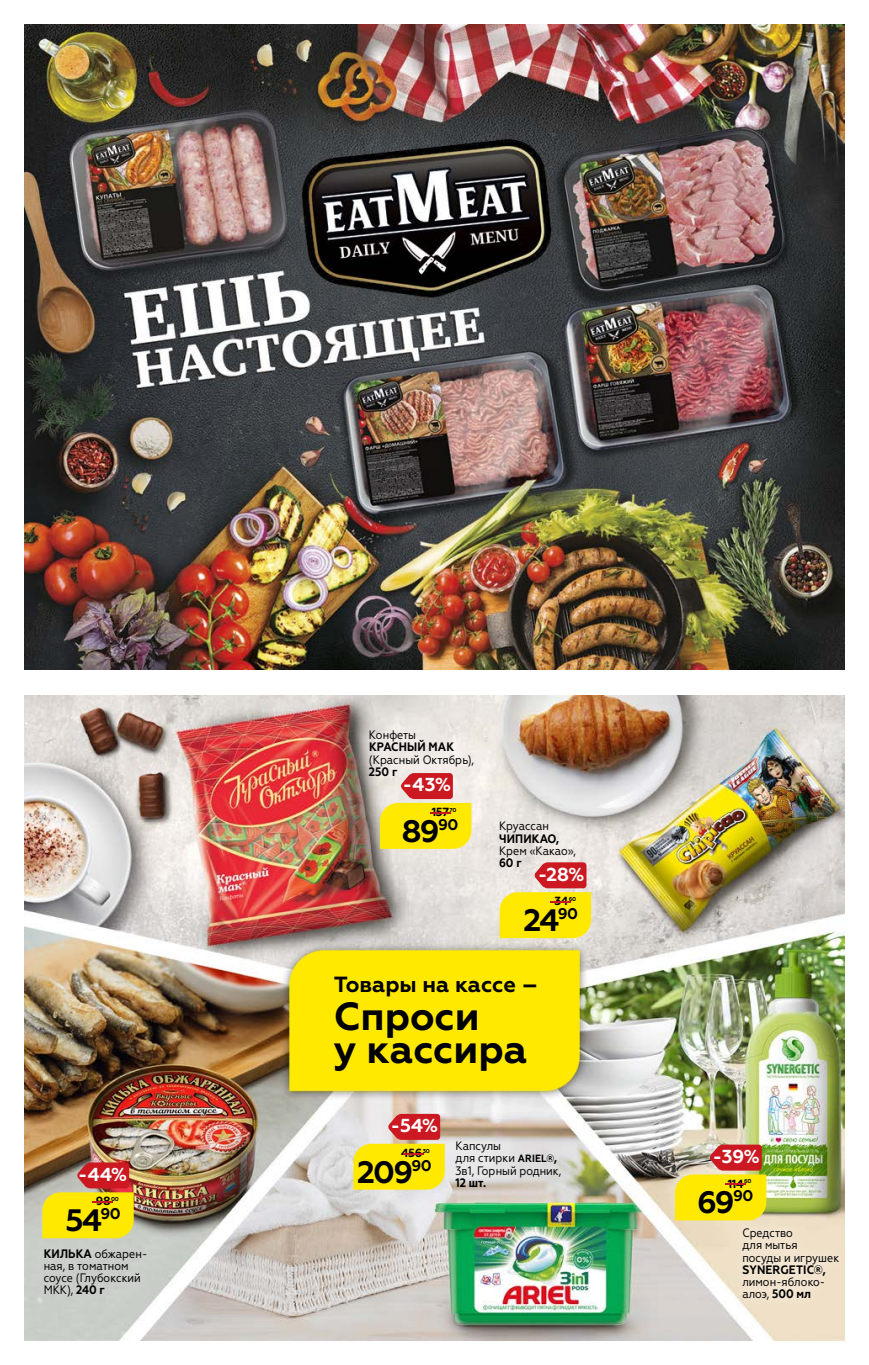
<style>
.page{position:relative;width:869px;height:1365px;background:#fff}
.page>*{position:absolute;margin:0;border:0;box-sizing:border-box;transform-origin:0 0}
.t1{font:700 39.2px/32.7px "Geometria";color:#000}
.t2{font:700 30.97px "Geometria";letter-spacing:-.06em;color:#000}
.t3{font:700 21.88px "Geometria";color:#000}
.t4{font:700 18.72px "Geometria";color:#fff}
.t5{font:12.25px/12.2px "Geometria Narrow";color:#000}
.t6{font:700 11.72px "Geometria";letter-spacing:-.03em;color:#000}
.t7{font:700 5.77px "Geometria";letter-spacing:-.03em;color:#000}
.s1{font-weight:700}
.s2{font-size:11.72px;color:#cb1821}
.s3{font-weight:700;font-size:10.5px}
</style>
<div class="page">
<img style="left:25px;top:25px;width:818px;height:645px">
<img style="left:25px;top:695px;width:818px;height:644px">
<svg style="left:380px;top:773px;width:91px;height:75px;background:#f1c33c"></svg>
<svg style="left:42px;top:1162px;width:92px;height:76px;background:#dcab23"></svg>
<svg style="left:353px;top:1113px;width:91px;height:76px;background:#eec13c"></svg>
<svg style="left:499px;top:862px;width:91px;height:76px;background:#f0c33c"></svg>
<img style="left:674px;top:1144px;width:92px;height:76px">
<div style="left:290px;top:950px;width:289px;height:140px;background:#ffe900"></div>
<div style="left:731px;top:1217px;width:112px;height:92px;background:#f1e3cc"></div>
<p class="t5" style="left:369px;top:728px;width:106px">Конфеты<br><span class="s1">КРАСНЫЙ МАК </span>(Красный Октябрь),<br><span class="s1">250 г</span></p>
<p class="t4" style="left:403px;top:773px;width:50px">-43%</p>
<p class="t7" style="left:424px;top:806px;width:34px"><span class="s2">-</span>70</p>
<p class="t6" style="left:431px;top:804px;width:19px">157</p>
<p class="t2" style="left:402px;top:812px;width:58px">89<sup>90</sup></p>
<p class="t5" style="left:499px;top:820px;width:78px">Круассан<br><span class="s1">ЧИПИКАО,<br></span>Крем «Какао»,<br><span class="s1">60 г</span></p>
<p class="t4" style="left:537px;top:863px;width:48px">-28%</p>
<p class="t7" style="left:543px;top:895px;width:34px"><span class="s2">-</span>60</p>
<p class="t6" style="left:554px;top:894px;width:16px">34</p>
<p class="t2" style="left:523px;top:901px;width:56px">24<sup>90</sup></p>
<p class="t3" style="left:333px;top:971px;width:206px">Товары на кассе –</p>
<p class="t1" style="left:333px;top:1000px;width:195px">Cпроси<br>у кассира</p>
<p class="t4" style="left:391px;top:1114px;width:49px">-54%</p>
<p class="t7" style="left:397px;top:1146px;width:34px"><span class="s2">-</span>30</p>
<p class="t6" style="left:401px;top:1145px;width:23px">456</p>
<p class="t4" style="left:78px;top:1162px;width:51px">-44%</p>
<p class="t2" style="left:357px;top:1153px;width:76px">209<sup>90</sup></p>
<p class="t7" style="left:86px;top:1195px;width:34px"><span class="s2">-</span>00</p>
<p class="t6" style="left:96px;top:1194px;width:16px">98</p>
<p class="t2" style="left:65px;top:1201px;width:57px">54<sup>90</sup></p>
<p class="t5" style="left:44px;top:1247px;width:105px"><span class="s1">КИЛЬКА</span> обжарен&shy;ная, в томатном соусе (Глубокский<br>МКК), <span class="s1">240 г</span></p>
<p class="t5" style="left:455px;top:1139px;width:107px">Капсулы<br>для стирки <span class="s3">ARIEL®</span><span class="s1">,<br></span>3в1, Горный родник,<br><span class="s1">12 шт.</span></p>
<p class="t4" style="left:712px;top:1145px;width:49px">-39%</p>
<p class="t7" style="left:718px;top:1177px;width:34px"><span class="s2">-</span>60</p>
<p class="t6" style="left:727px;top:1176px;width:17px">114</p>
<p class="t2" style="left:696px;top:1183px;width:58px">69<sup>90</sup></p>
<p class="t5" style="left:742px;top:1226px;width:98px">Средство<br>для мытья посуды и игрушек<br><span class="s1">SYNERGETIC®, </span>лимон-яблоко&shy;алоэ, <span class="s1">500 мл</span></p>
</div>
